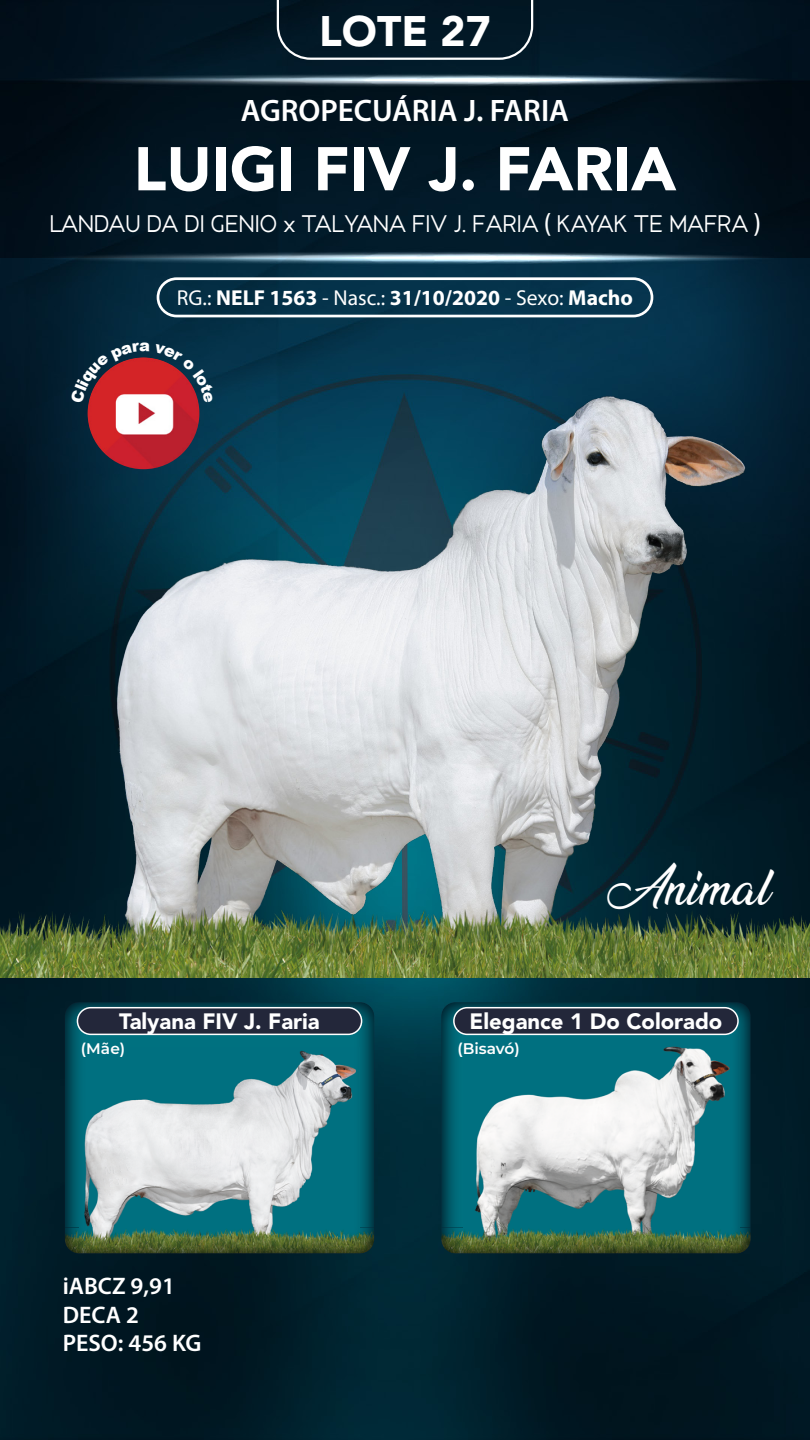
<style>
.page{position:relative;width:810px;height:1440px;background:#fff}
.page>*{position:absolute;margin:0;border:0;box-sizing:border-box;transform-origin:0 0}
.t1{font:900 61.05px "Avenir LT Std";color:#fff}
.t2{font:44.03px "Ananda";color:#fff}
.t3{font:900 42.3px "Avenir LT Std";color:#fff}
.t4{font:600 31.2px "Myriad Pro";color:#fff}
.t5{font:600 24px/28.8px "Myriad Pro";color:#fff}
.t6{font:22.35px "Ancillary";color:#fff}
.t7{font:900 22.05px "Avenir LT Std";color:#fff}
.t8{font:700 21.67px "Myriad Pro";color:#fff}
.t9{font:600 15.38px "Montserrat";color:#fff}
.s1{font-weight:400}
</style>
<div class="page">
<img style="left:0;top:0;width:810px;height:1440px">
<div style="left:157px;top:277px;width:496px;height:40px;border:3px solid #fff;border-radius:19px"></div>
<img style="left:35px;top:390px;width:774px;height:516px">
<img style="left:0;top:906px;width:810px;height:72px">
<svg style="left:276px;top:0;width:258px;height:61px;background:#0d222f"></svg>
<svg style="left:435px;top:996px;width:323px;height:257px;background:#51888d"></svg>
<div style="left:454px;top:1008px;width:284px;height:26px;background:#23273a;border-radius:13px"></div>
<div style="left:453px;top:1007px;width:286px;height:28px;border:2px solid #fff;border-radius:13px"></div>
<svg style="left:58px;top:996px;width:323px;height:257px;background:#578d92"></svg>
<div style="left:77px;top:1008px;width:285px;height:26px;background:#23273a;border-radius:13px"></div>
<div style="left:77px;top:1007px;width:285px;height:28px;border:2px solid #fff;border-radius:13px"></div>
<img style="left:88px;top:357px;width:111px;height:112px;border-radius:56px">
<svg style="left:71px;top:342px;width:142px;height:61px;background:#5f3341"></svg>
<h3 class="t3" style="left:319px;top:6px;width:173px">LOTE 27</h3>
<h3 class="t4" style="left:241px;top:91px;width:330px">AGROPECUÁRIA J. FARIA</h3>
<h1 class="t1" style="left:134px;top:132px;width:544px">LUIGI FIV J. FARIA</h1>
<p class="t6" style="left:50px;top:209px;width:712px">LANDAU DA DI GENIO x TALYANA FIV J. FARIA ( KAYAK TE MAFRA )</p>
<p class="t8" style="left:177px;top:283px;width:458px"><span class="s1">RG.:</span> NELF 1563 <span class="s1">- Nasc.:</span> 31/10/2020 <span class="s1">- Sexo:</span> Macho</p>
<p class="t7" style="left:119px;top:1008px;width:202px">Talyana FIV J. Faria</p>
<p class="t9" style="left:81px;top:1037px;width:46px">(Mãe)</p>
<p class="t5" style="left:63px;top:1271px;width:140px">iABCZ 9,91<br>DECA 2<br>PESO: 456 KG</p>
<h2 class="t2" style="left:608px;top:864px;width:163px">Animal</h2>
<p class="t7" style="left:469px;top:1008px;width:254px">Elegance 1 Do Colorado</p>
<p class="t9" style="left:457px;top:1037px;width:64px">(Bisavó)</p>
</div>
